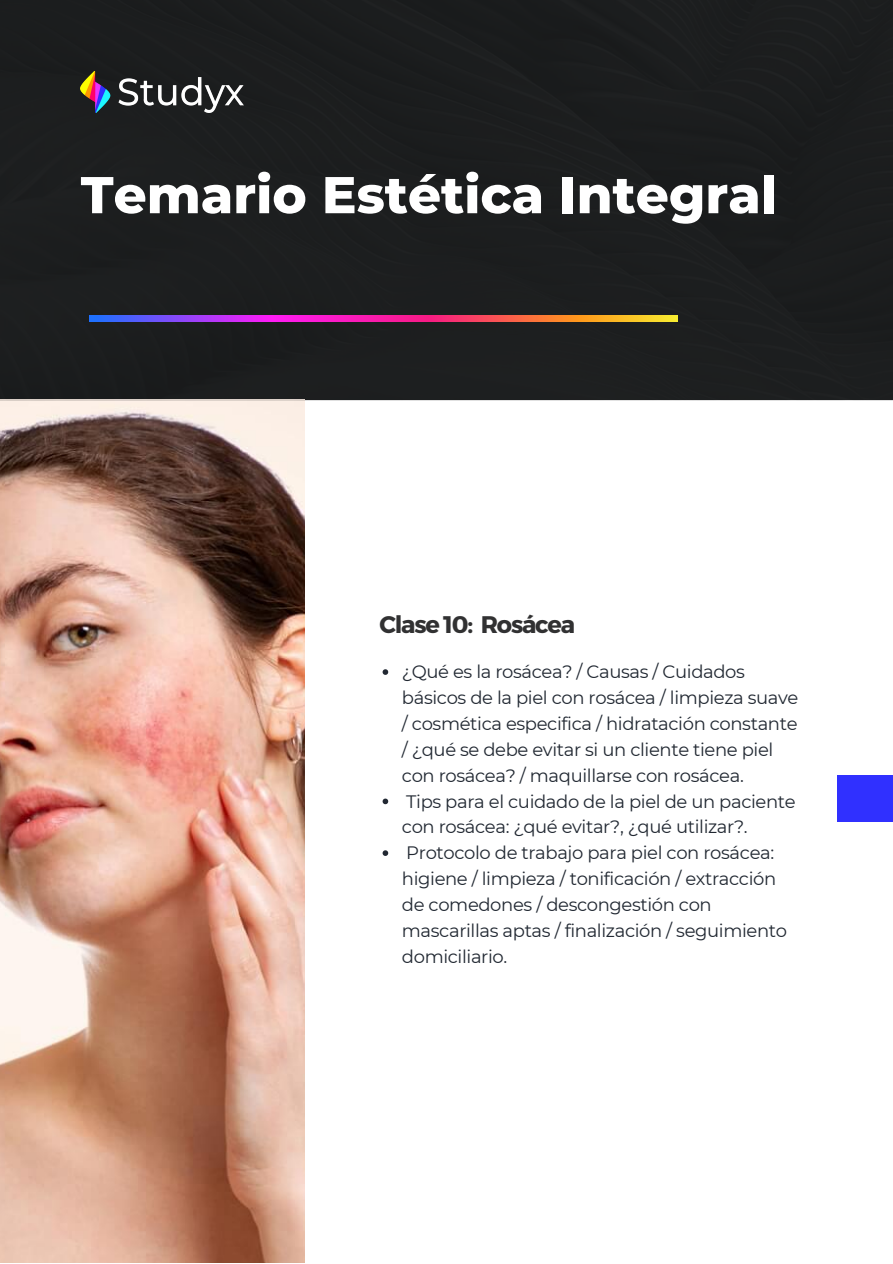
<style>
.page{position:relative;width:893px;height:1264px;background:#fff}
.page>*{position:absolute;margin:0;border:0;box-sizing:border-box;transform-origin:0 0}
.t1{font:800 51.6px "Montserrat";color:#fff}
.t2{font:700 24px "Montserrat";letter-spacing:-.05em;color:#313132}
.t3{font:18px/25.8px "Montserrat";letter-spacing:-.02em;color:#212832}
</style>
<div class="page">
<img style="left:0;top:400px;width:305px;height:862px">
<div style="left:836px;top:776px;width:56px;height:46px;background:#3030ff"></div>
<div style="left:0;top:0;width:892px;height:400px;background:#1c1e1e"></div>
<img style="left:81px;top:72px;width:163px;height:40px">
<img style="left:90px;top:316px;width:587px;height:5px">
<svg style="left:382px;top:669px;width:6px;height:6px"></svg>
<svg style="left:382px;top:798px;width:6px;height:6px"></svg>
<svg style="left:382px;top:850px;width:6px;height:6px"></svg>
<h1 class="t1" style="left:81px;top:163px;width:697px">Temario Estética Integral</h1>
<h2 class="t2" style="left:379px;top:608px;width:197px">Clase 10: Rosácea</h2>
<p class="t3" style="left:402px;top:659px;width:398px">¿Qué es la rosácea? / Causas / Cuidados básicos de la piel con rosácea / limpieza suave / cosmética especifica / hidratación constante / ¿qué se debe evitar si un cliente tiene piel con rosácea? / maquillarse con rosácea.<br>Tips para el cuidado de la piel de un paciente con rosácea: ¿qué evitar?, ¿qué utilizar?.<br>Protocolo de trabajo para piel con rosácea: higiene / limpieza / tonificación / extracción de comedones / descongestión con mascarillas aptas / finalización / seguimiento domiciliario.</p>
</div>
